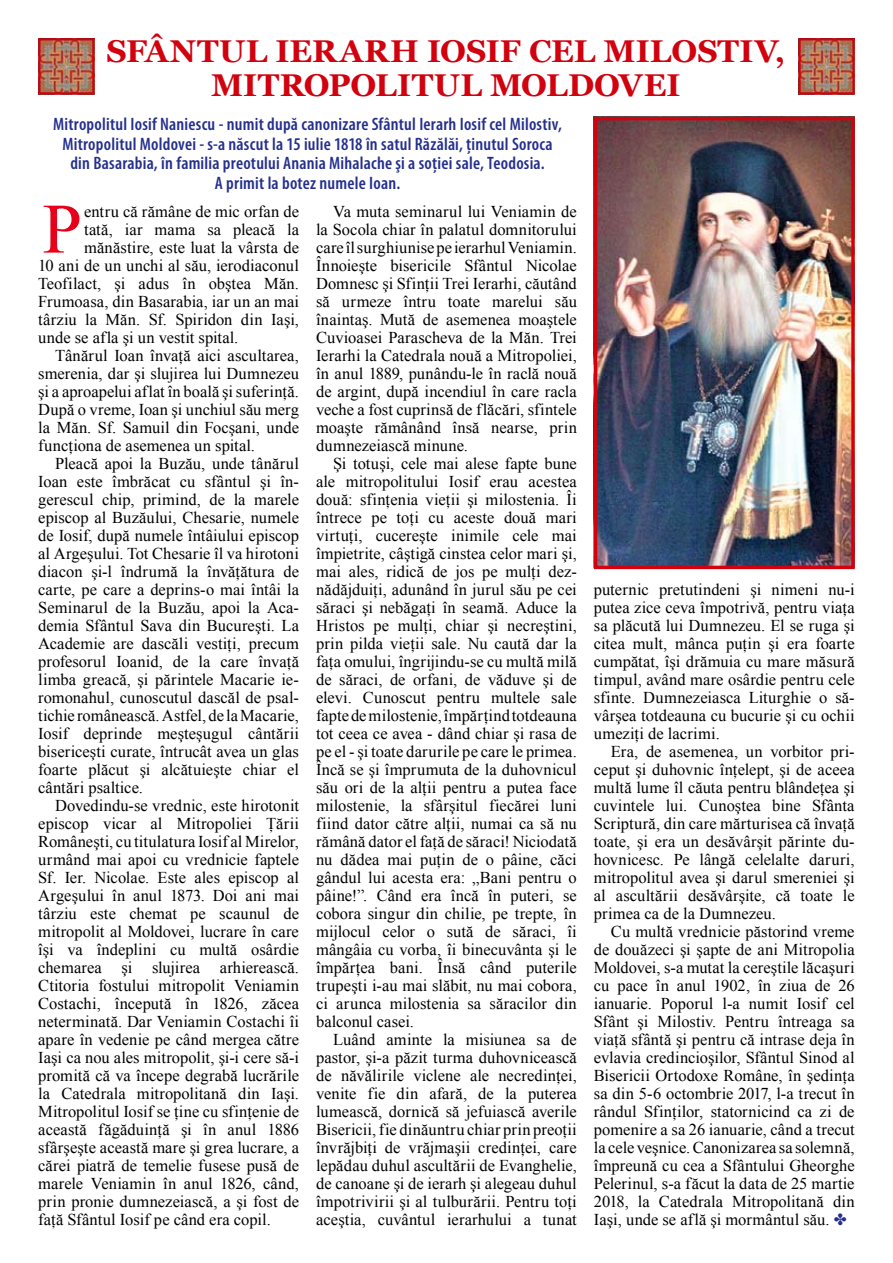
<style>
.page{position:relative;width:893px;height:1263px;background:#fff}
.page>*{position:absolute;margin:0;border:0;box-sizing:border-box;transform-origin:0 0}
.t1{font:70.8px "Times New Roman";color:#e60019}
.t2{font:700 31.5px/34.5px "Georgia";letter-spacing:.005em;color:#d1010e;text-align:center}
.t3{font:600 condensed 18px/19.5px "Myriad Pro";letter-spacing:.015em;color:#242f8d;text-align:center}
.t4{font:16.5px/18px "Times New Roman";letter-spacing:.005em;color:#000;text-align:justify}
.s1{color:#242f8d}
</style>
<div class="page">
<img style="left:801px;top:41px;width:51px;height:51px">
<div style="left:798px;top:38px;width:57px;height:57px;border:2px solid #d1010e"></div>
<img style="left:41px;top:41px;width:51px;height:51px">
<div style="left:38px;top:38px;width:57px;height:57px;border:2px solid #d1010e"></div>
<img style="left:598px;top:121px;width:253px;height:444px">
<div style="left:594px;top:117px;width:261px;height:452px;border:3px solid #d1010e"></div>
<h2 class="t2" style="left:106px;top:33px;width:680px">SFÂNTUL IERARH IOSIF CEL MILOSTIV,<br>MITROPOLITUL MOLDOVEI</h2>
<p class="t3" style="left:53px;top:114px;width:510px">Mitropolitul Iosif Naniescu - numit după canonizare Sfântul Ierarh Iosif cel Milostiv, Mitropolitul Moldovei - s-a născut la 15 iulie 1818 în satul Răzălăi, ţinutul Soroca din Basarabia, în familia preotului Anania Mihalache şi a soţiei sale, Teodosia.<br>A primit la botez numele Ioan.</p>
<h1 class="t1" style="left:43px;top:181px;width:41px">P</h1>
<p class="t4" style="left:84px;top:202px;width:216px">entru că rămâne de mic orfan de</p>
<p class="t4" style="left:84px;top:220px;width:216px">tată, iar mama sa pleacă la</p>
<p class="t4" style="left:84px;top:238px;width:217px">mănăstire, este luat la vârsta de</p>
<p class="t4" style="left:38px;top:256px;width:262px">10 ani de un unchi al său, ierodiaconul</p>
<p class="t4" style="left:38px;top:274px;width:262px">Teofilact, şi adus în obştea Măn.</p>
<p class="t4" style="left:38px;top:292px;width:262px">Frumoasa, din Basarabia, iar un an mai</p>
<p class="t4" style="left:38px;top:310px;width:262px">târziu la Măn. Sf. Spiridon din Iaşi,</p>
<p class="t4" style="left:38px;top:328px;width:202px">unde se afla şi un vestit spital.</p>
<p class="t4" style="left:55px;top:346px;width:245px">Tânărul Ioan învaţă aici ascultarea,</p>
<p class="t4" style="left:38px;top:364px;width:262px">smerenia, dar şi slujirea lui Dumnezeu</p>
<p class="t4" style="left:38px;top:382px;width:262px">şi a aproapelui aflat în boală şi suferinţă.</p>
<p class="t4" style="left:38px;top:400px;width:262px">După o vreme, Ioan şi unchiul său merg</p>
<p class="t4" style="left:38px;top:418px;width:262px">la Măn. Sf. Samuil din Focşani, unde</p>
<p class="t4" style="left:38px;top:436px;width:218px">funcţiona de asemenea un spital.</p>
<p class="t4" style="left:55px;top:454px;width:245px">Pleacă apoi la Buzău, unde tânărul</p>
<p class="t4" style="left:38px;top:472px;width:262px">Ioan este îmbrăcat cu sfântul şi în-</p>
<p class="t4" style="left:38px;top:490px;width:262px">gerescul chip, primind, de la marele</p>
<p class="t4" style="left:38px;top:508px;width:262px">episcop al Buzăului, Chesarie, numele</p>
<p class="t4" style="left:38px;top:526px;width:262px">de Iosif, după numele întâiului episcop</p>
<p class="t4" style="left:38px;top:544px;width:262px">al Argeşului. Tot Chesarie îl va hirotoni</p>
<p class="t4" style="left:38px;top:562px;width:262px">diacon şi-l îndrumă la învăţătura de</p>
<p class="t4" style="left:38px;top:580px;width:262px">carte, pe care a deprins-o mai întâi la</p>
<p class="t4" style="left:38px;top:598px;width:262px">Seminarul de la Buzău, apoi la Aca-</p>
<p class="t4" style="left:38px;top:616px;width:262px">demia Sfântul Sava din Bucureşti. La</p>
<p class="t4" style="left:38px;top:634px;width:262px">Academie are dascăli vestiţi, precum</p>
<p class="t4" style="left:38px;top:652px;width:262px">profesorul Ioanid, de la care învaţă</p>
<p class="t4" style="left:38px;top:670px;width:262px">limba greacă, şi părintele Macarie ie-</p>
<p class="t4" style="left:38px;top:688px;width:262px">romonahul, cunoscutul dascăl de psal-</p>
<p class="t4" style="left:38px;top:706px;width:262px">tichie românească. Astfel, de la Macarie,</p>
<p class="t4" style="left:38px;top:724px;width:262px">Iosif deprinde meşteşugul cântării</p>
<p class="t4" style="left:38px;top:742px;width:262px">bisericeşti curate, întrucât avea un glas</p>
<p class="t4" style="left:38px;top:760px;width:262px">foarte plăcut şi alcătuieşte chiar el</p>
<p class="t4" style="left:38px;top:778px;width:106px">cântări psaltice.</p>
<p class="t4" style="left:55px;top:796px;width:245px">Dovedindu-se vrednic, este hirotonit</p>
<p class="t4" style="left:38px;top:814px;width:262px">episcop vicar al Mitropoliei Ţării</p>
<p class="t4" style="left:38px;top:832px;width:262px">Româneşti, cu titulatura Iosif al Mirelor,</p>
<p class="t4" style="left:38px;top:850px;width:262px">urmând mai apoi cu vrednicie faptele</p>
<p class="t4" style="left:38px;top:868px;width:262px">Sf. Ier. Nicolae. Este ales episcop al</p>
<p class="t4" style="left:38px;top:886px;width:262px">Argeşului în anul 1873. Doi ani mai</p>
<p class="t4" style="left:38px;top:904px;width:262px">târziu este chemat pe scaunul de</p>
<p class="t4" style="left:38px;top:922px;width:262px">mitropolit al Moldovei, lucrare în care</p>
<p class="t4" style="left:38px;top:940px;width:262px">îşi va îndeplini cu multă osârdie</p>
<p class="t4" style="left:38px;top:958px;width:262px">chemarea şi slujirea arhierească.</p>
<p class="t4" style="left:38px;top:976px;width:262px">Ctitoria fostului mitropolit Veniamin</p>
<p class="t4" style="left:38px;top:994px;width:262px">Costachi, începută în 1826, zăcea</p>
<p class="t4" style="left:38px;top:1012px;width:262px">neterminată. Dar Veniamin Costachi îi</p>
<p class="t4" style="left:38px;top:1030px;width:262px">apare în vedenie pe când mergea către</p>
<p class="t4" style="left:38px;top:1048px;width:262px">Iaşi ca nou ales mitropolit, şi-i cere să-i</p>
<p class="t4" style="left:38px;top:1066px;width:262px">promită că va începe degrabă lucrările</p>
<p class="t4" style="left:38px;top:1084px;width:262px">la Catedrala mitropolitană din Iaşi.</p>
<p class="t4" style="left:38px;top:1102px;width:262px">Mitropolitul Iosif se ţine cu sfinţenie de</p>
<p class="t4" style="left:38px;top:1120px;width:262px">această făgăduinţă şi în anul 1886</p>
<p class="t4" style="left:38px;top:1138px;width:262px">sfârşeşte această mare şi grea lucrare, a</p>
<p class="t4" style="left:38px;top:1156px;width:262px">cărei piatră de temelie fusese pusă de</p>
<p class="t4" style="left:38px;top:1174px;width:262px">marele Veniamin în anul 1826, când,</p>
<p class="t4" style="left:38px;top:1192px;width:262px">prin pronie dumnezeiască, a şi fost de</p>
<p class="t4" style="left:38px;top:1210px;width:234px">faţă Sfântul Iosif pe când era copil.</p>
<p class="t4" style="left:316px;top:202px;width:262px;text-indent:17px">Va muta seminarul lui Veniamin de la Socola chiar în palatul domnitorului care îl surghiunise pe ierarhul Veniamin.<br>Înnoieşte bisericile Sfântul Nicolae Domnesc şi Sfinţii Trei Ierarhi, căutând să urmeze întru toate marelui său înaintaş. Mută de asemenea moaştele Cuvioasei Parascheva de la Măn. Trei Ierarhi la Catedrala nouă a Mitropoliei, în anul 1889, punându-le în raclă nouă de argint, după incendiul în care racla veche a fost cuprinsă de flăcări, sfintele moaşte rămânând însă nearse, prin dumnezeiască minune.</p>
<p class="t4" style="left:316px;top:454px;width:262px;text-indent:17px">Şi totuşi, cele mai alese fapte bune ale mitropolitului Iosif erau acestea două: sfinţenia vieţii şi milostenia. Îi întrece pe toţi cu aceste două mari virtuţi, cucereşte inimile cele mai împietrite, câştigă cinstea celor mari şi, mai ales, ridică de jos pe mulţi dez&shy;nădăjduiţi, adunând în jurul său pe cei săraci şi nebăgaţi în seamă. Aduce la Hristos pe mulţi, chiar şi necreştini, prin pilda vieţii sale. Nu caută dar la faţa omului, îngrijindu-se cu multă milă de săraci, de orfani, de văduve şi de elevi. Cunoscut pentru multele sale fapte de milostenie, împărţind totdeauna tot ceea ce avea - dând chiar şi rasa de pe el - şi toate darurile pe care le primea.<br>Încă se şi împrumuta de la duhovnicul său ori de la alţii pentru a putea face milostenie, la sfârşitul fiecărei luni fiind dator către alţii, numai ca să nu rămână dator el faţă de săraci! Niciodată nu dădea mai puţin de o pâine, căci gândul lui acesta era: „Bani pentru o pâine!”. Când era încă în puteri, se cobora singur din chilie, pe trepte, în mijlocul celor o sută de săraci, îi mângâia cu vorba, îi binecuvânta şi le împărţea bani. Însă când puterile trupeşti i-au mai slăbit, nu mai cobora, ci arunca milostenia sa săracilor din balconul casei.</p>
<p class="t4" style="left:316px;top:1030px;width:262px;text-indent:17px">Luând aminte la misiunea sa de pastor, şi-a păzit turma duhovnicească de năvălirile viclene ale necredinţei, venite fie din afară, de la puterea lumească, dornică să jefuiască averile Bisericii, fie dinăuntru chiar prin preoţii învrăjbiţi de vrăjmaşii credinţei, care lepădau duhul ascultării de Evanghelie, de canoane şi de ierarh şi alegeau duhul împotrivirii şi al tulburării. Pentru toţi aceştia, cuvântul ierarhului a tunat</p>
<p class="t4" style="left:594px;top:580px;width:262px">puternic pretutindeni şi nimeni nu-i putea zice ceva împotrivă, pentru viaţa sa plăcută lui Dumnezeu. El se ruga şi citea mult, mânca puţin şi era foarte cumpătat, îşi drămuia cu mare măsură timpul, având mare osârdie pentru cele sfinte. Dumnezeiasca Liturghie o să&shy;vârşea totdeauna cu bucurie şi cu ochii umeziţi de lacrimi.</p>
<p class="t4" style="left:594px;top:742px;width:262px;text-indent:17px">Era, de asemenea, un vorbitor pri&shy;ceput şi duhovnic înţelept, şi de aceea multă lume îl căuta pentru blândeţea şi cuvintele lui. Cunoştea bine Sfânta Scriptură, din care mărturisea că învaţă toate, şi era un desăvârşit părinte du&shy;hovnicesc. Pe lângă celelalte daruri, mitropolitul avea şi darul smereniei şi al ascultării desăvârşite, că toate le primea ca de la Dumnezeu.</p>
<p class="t4" style="left:594px;top:922px;width:262px;text-indent:17px">Cu multă vrednicie păstorind vreme de douăzeci şi şapte de ani Mitropolia Moldovei, s-a mutat la cereştile lăcaşuri cu pace în anul 1902, în ziua de 26 ianuarie. Poporul l-a numit Iosif cel Sfânt şi Milostiv. Pentru întreaga sa viaţă sfântă şi pentru că intrase deja în evlavia credincioşilor, Sfântul Sinod al Bisericii Ortodoxe Române, în şedinţa sa din 5-6 octombrie 2017, l-a trecut în rândul Sfinţilor, statornicind ca zi de pomenire a sa 26 ianuarie, când a trecut la cele veşnice. Canonizarea sa solemnă, împreună cu cea a Sfântului Gheorghe Pelerinul, s-a făcut la data de 25 martie 2018, la Catedrala Mitropolitană din Iaşi, unde se află şi mormântul său. <span class="s1">✤</span></p>
</div>
